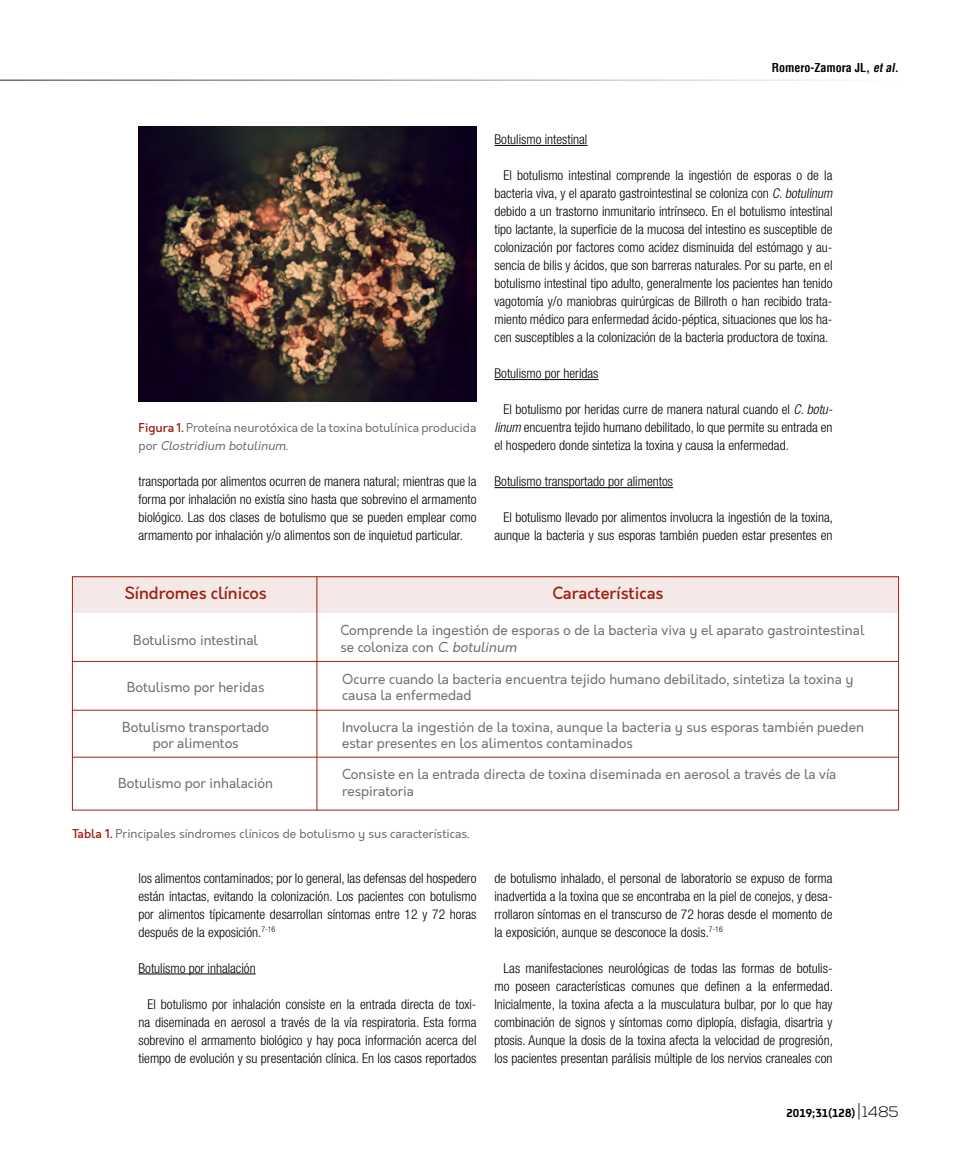
<style>
.page{position:relative;width:953px;height:1170px;background:#fff}
.page>*{position:absolute;margin:0;border:0;box-sizing:border-box;transform-origin:0 0}
.t1{font:500 16.5px "Orkney";color:#9e2112}
.t2{font:300 condensed 13.5px/18px "Helvetica Neue";color:#000;text-align:justify}
.t3{font:13.5px/16.5px "Orkney";color:#6d6e71}
.t4{font:700 12.45px "Metroflex Uni";color:#000}
.t5{font:12px/18px "Orkney";color:#6d6e71}
.t6{font:700 condensed 12px "Helvetica";color:#000}
.s1{font-style:italic}
.s2{font-weight:500;color:#9e2112}
.s3{font-family:"Nexa";font-weight:300;font-size:15px}
</style>
<div class="page">
<img style="left:138px;top:126px;width:338px;height:275px">
<hr style="left:494px;top:145px;width:93px;height:1px;background:#000">
<hr style="left:494px;top:379px;width:104px;height:1px;background:#000">
<hr style="left:494px;top:487px;width:179px;height:1px;background:#000">
<div style="left:72px;top:576px;width:826px;height:36px;background:#f5e9e7"></div>
<div style="left:72px;top:576px;width:826px;height:234px;border:1px solid #9e2112"></div>
<hr style="left:316px;top:576px;width:1px;height:234px;background:#9e2112">
<hr style="left:72px;top:661px;width:826px;height:1px;background:#9e2112">
<hr style="left:72px;top:709px;width:826px;height:1px;background:#9e2112">
<hr style="left:72px;top:756px;width:826px;height:1px;background:#9e2112">
<hr style="left:138px;top:973px;width:118px;height:1px;background:#000">
<hr style="left:0;top:79px;width:898px;height:2px;background:#6d6e71">
<svg style="left:858px;top:1103px;width:1px;height:16px"></svg>
<p class="t6" style="left:771px;top:60px;width:131px">Romero-Zamora JL, <span class="s1">etal.</span></p>
<p class="t5" style="left:138px;top:419px;width:339px"><span class="s2">Figura 1.</span> Proteína neurotóxica de la toxina botulínica producida p o r <span class="s1">Clostridium botulinum</span>.</p>
<p class="t2" style="left:138px;top:472px;width:339px">transportada por alimentos ocurren de manera natural; mientras que la forma por inhalación no existía sino hasta que sobrevino el armamento biológico. Las dos clases de botulismo que se pueden emplear como armamento por inhalación y/o alimentos son de inquietud particular.</p>
<p class="t2" style="left:494px;top:130px;width:94px">Botulismo intestinal</p>
<p class="t2" style="left:494px;top:166px;width:342px;text-align:center">El botulismo intestinal comprende la ingestión de esporas o de la bacteria viva, y el aparato gastrointestinal se coloniza con <span class="s1">C.botulinum </span>debido a un trastorno inmunitario intrínseco. En el botulismo intestinal tipo lactante, la superficie de la mucosa del intestino es susceptible de colonización por factores como acidez disminuida del estómago y au&shy;sencia de bilis y ácidos, que son barreras naturales. Por su parte, en el botulismo intestinal tipo adulto, generalmente los pacientes han tenido vagotomía y/o maniobras quirúrgicas de Billroth o han recibido trata&shy;miento médico para enfermedad ácido-péptica, situaciones que los ha&shy;cen susceptibles a la colonización de la bacteria productora de toxina.</p>
<p class="t2" style="left:494px;top:364px;width:105px">Botulismo por heridas</p>
<p class="t2" style="left:494px;top:400px;width:339px;text-indent:9px">El botulismo por heridas curre de manera natural cuando el <span class="s1">C. botu&shy;linum</span> encuentra tejido humano debilitado, lo que permite su entrada en el hospedero donde sintetiza la toxina y causa la enfermedad.</p>
<p class="t2" style="left:494px;top:472px;width:180px">Botulismo transportado por alimentos</p>
<p class="t2" style="left:494px;top:508px;width:340px;text-align:right">El botulismo llevado por alimentos involucra la ingestión de la toxina, aunque la bacteria y sus esporas también pueden estar presentes en</p>
<p class="t1" style="left:124px;top:582px;width:144px">Síndromes clínicos</p>
<p class="t1" style="left:552px;top:582px;width:113px">Características</p>
<p class="t3" style="left:133px;top:632px;width:126px">Botulismo intestinal</p>
<p class="t3" style="left:127px;top:679px;width:139px">Botulismo por heridas</p>
<p class="t3" style="left:340px;top:622px;width:525px">Comprende la ingestión de esporas o de la bacteria viva y el aparato gastrointestinal se coloniza con <span class="s1">C.botulinum</span></p>
<p class="t3" style="left:342px;top:670px;width:513px">Ocurre cuando la bacteria encuentra tejido humano debilitado, sintetiza la toxina y causa la enfermedad</p>
<p class="t3" style="left:122px;top:718px;width:149px;text-align:center">Botulismo transportado por alimentos</p>
<p class="t3" style="left:118px;top:774px;width:157px">Botulismo por inhalación</p>
<p class="t3" style="left:342px;top:718px;width:523px">Involucra la ingestión de la toxina, aunque la bacteria y sus esporas también pueden estar presentes en los alimentos contaminados</p>
<p class="t3" style="left:342px;top:766px;width:496px">Consiste en la entrada directa de toxina diseminada en aerosol a través de la vía respiratoria</p>
<p class="t5" style="left:72px;top:824px;width:399px"><span class="s2">Tabla 1.</span> Principales síndromes clínicos de botulismo y sus características.</p>
<p class="t2" style="left:138px;top:868px;width:339px">los alimentos contaminados; por lo general, las defensas del hospedero están intactas, evitando la colonización. Los pacientes con botulismo por alimentos típicamente desarrollan síntomas entre 12 y 72 horas después de la exposición.<sup>7-16</sup></p>
<p class="t2" style="left:138px;top:958px;width:119px">Botulismo por inhalación</p>
<p class="t2" style="left:138px;top:994px;width:339px;text-indent:9px">El botulismo por inhalación consiste en la entrada directa de toxi&shy;na diseminada en aerosol a través de la vía respiratoria. Esta forma sobrevino el armamento biológico y hay poca información acerca del tiempo de evolución y su presentación clínica. En los casos reportados</p>
<p class="t2" style="left:494px;top:868px;width:339px">de botulismo inhalado, el personal de laboratorio se expuso de forma inadvertida a la toxina que se encontraba en la piel de conejos, y desa&shy;rrollaron síntomas en el transcurso de 72 horas desde el momento de la exposición, aunque se desconoce la dosis.<sup>7-16</sup></p>
<p class="t2" style="left:494px;top:958px;width:340px;text-indent:9px">Las manifestaciones neurológicas de todas las formas de botulis&shy;mo poseen características comunes que definen a la enfermedad.<br>Inicialmente, la toxina afecta a la musculatura bulbar, por lo que hay combinación de signos y síntomas como diplopía, disfagia, disartria y ptosis. Aunque la dosis de la toxina afecta la velocidad de progresión, los pacientes presentan parálisis múltiple de los nervios craneales con</p>
<p class="t4" style="left:786px;top:1105px;width:114px">2019;31(128) <span class="s3">1485</span></p>
</div>
